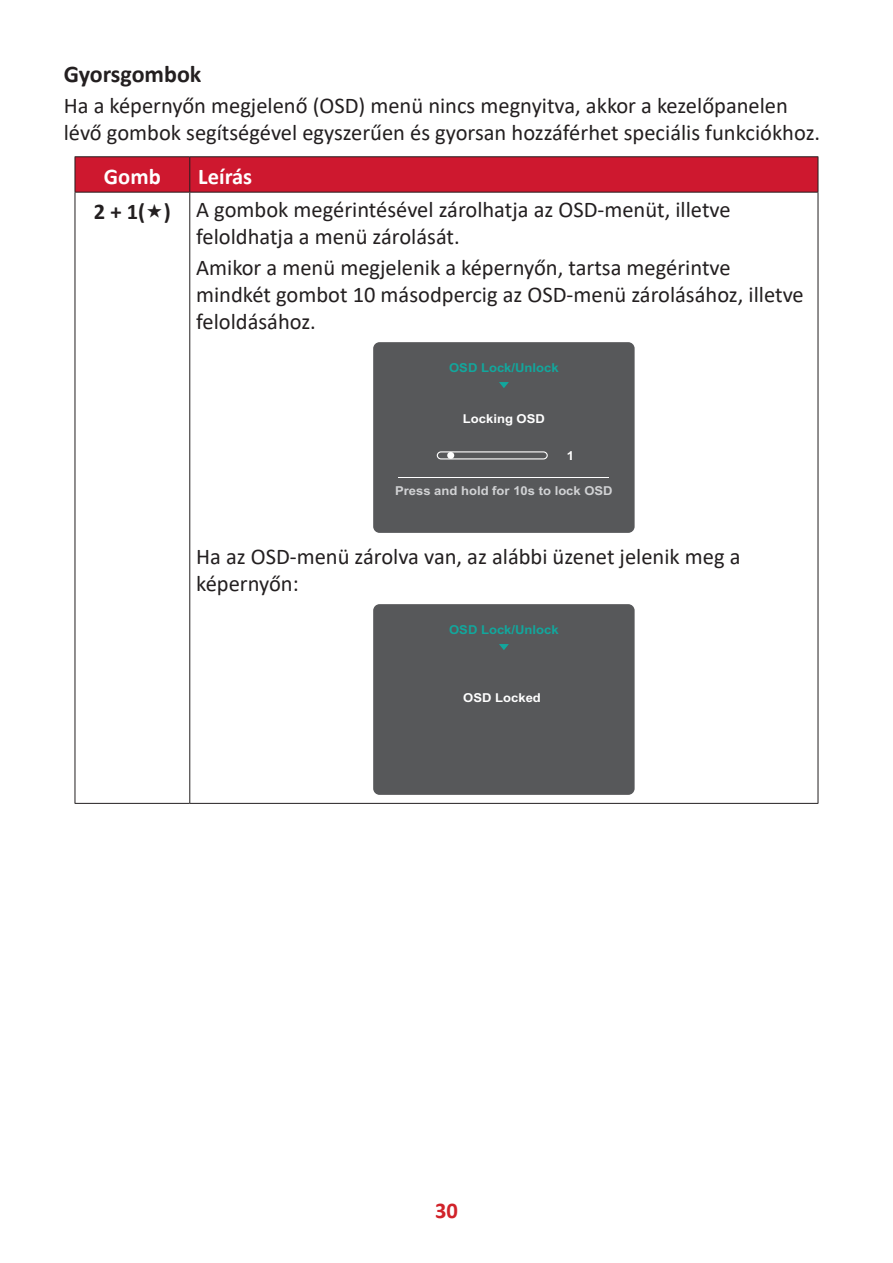
<style>
.page{position:relative;width:893px;height:1263px;background:#fff}
.page>*{position:absolute;margin:0;border:0;box-sizing:border-box;transform-origin:0 0}
.t1{font:700 24px "Calibri";color:#231f20}
.t2{font:22.5px/27px "Calibri";color:#231f20}
.t3{font:700 22.5px "Calibri";color:#fff}
.t4{font:700 22.5px "Calibri";color:#d1232a}
.t5{font:700 12.3px "Arial";color:#12a79d;scale:1.06 1}
.t6{font:700 12.3px "Arial";color:#d1d2d4;scale:1.06 1}
.t7{font:700 12.3px "Arial";color:#fff;scale:1.06 1}
.s1{font-weight:700;color:#fff}
.s2{font-weight:700}
</style>
<div class="page">
<div style="left:76px;top:157px;width:742px;height:35px;background:#ce182f"></div>
<hr style="left:75px;top:193px;width:1px;height:610px;background:#231f20">
<hr style="left:189px;top:193px;width:1px;height:610px;background:#231f20">
<hr style="left:818px;top:193px;width:1px;height:610px;background:#231f20">
<hr style="left:75px;top:156px;width:115px;height:1px;background:#231f20">
<hr style="left:75px;top:157px;width:1px;height:35px;background:#231f20">
<hr style="left:190px;top:156px;width:628px;height:1px;background:#231f20">
<hr style="left:189px;top:157px;width:1px;height:35px;background:#231f20">
<hr style="left:818px;top:157px;width:1px;height:35px;background:#231f20">
<hr style="left:75px;top:192px;width:115px;height:1px;background:#231f20">
<hr style="left:190px;top:192px;width:628px;height:1px;background:#231f20">
<hr style="left:75px;top:803px;width:115px;height:1px;background:#231f20">
<hr style="left:190px;top:803px;width:628px;height:1px;background:#231f20">
<div style="left:373px;top:342px;width:262px;height:191px;background:#57585a;border-radius:6px"></div>
<hr style="left:398px;top:477px;width:211px;height:1px;background:#fff">
<div style="left:437px;top:451px;width:111px;height:8px;border:1px solid #fff;border-radius:4px"></div>
<div style="left:447px;top:452px;width:7px;height:7px;background:#fff;border-radius:50%"></div>
<svg style="left:499px;top:382px;width:10px;height:6px"></svg>
<div style="left:373px;top:604px;width:262px;height:191px;background:#57585a;border-radius:6px"></div>
<svg style="left:499px;top:644px;width:10px;height:6px"></svg>
<p class="t1" style="left:64px;top:57px;width:139px">Gyorsgombok</p>
<p class="t2" style="left:64px;top:91px;width:758px">Ha a képernyőn megjelenő (OSD) menü nincs megnyitva, akkor a kezelőpanelen lévő gombok segítségével egyszerűen és gyorsan hozzáférhet speciális funkciókhoz.</p>
<p class="t3" style="left:104px;top:160px;width:58px">Gomb</p>
<p class="t2" style="left:94px;top:159px;width:638px;line-height:33.3px;text-indent:104px"><span class="s1">Leírás<br></span><span class="s2">2 + 1( )</span> A gombok megérintésével zárolhatja az OSD-menüt, illetve</p>
<p class="t2" style="left:196px;top:220px;width:536px;line-height:31.2px">feloldhatja a menü zárolását.<br>Amikor a menü megjelenik a képernyőn, tartsa megérintve</p>
<p class="t2" style="left:196px;top:281px;width:609px">mindkét gombot 10 másodpercig az OSD-menü zárolásához, illetve feloldásához.</p>
<p class="t5" style="left:449px;top:359px;width:105px">OSD Lock/Unlock</p>
<p class="t7" style="left:463px;top:410px;width:79px">Locking OSD</p>
<p class="t7" style="left:567px;top:446px;width:8px">1</p>
<p class="t6" style="left:395px;top:482px;width:207px">Press and hold for 10s to lock OSD</p>
<p class="t2" style="left:196px;top:543px;width:546px">Ha az OSD-menü zárolva van, az alábbi üzenet jelenik meg a képernyőn:</p>
<p class="t5" style="left:449px;top:621px;width:105px">OSD Lock/Unlock</p>
<p class="t7" style="left:463px;top:689px;width:75px">OSD Locked</p>
<p class="t4" style="left:435px;top:1194px;width:24px">30</p>
</div>
